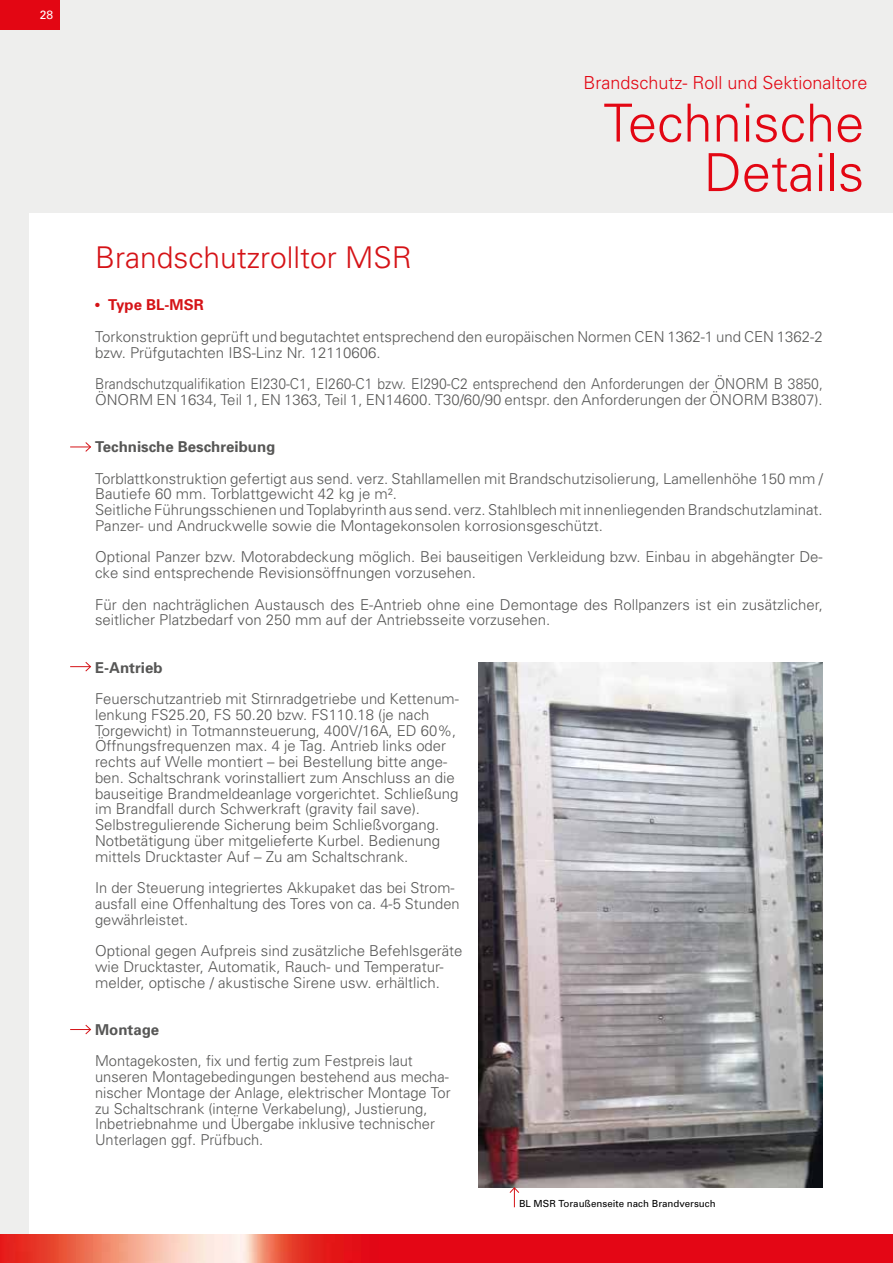
<style>
.page{position:relative;width:893px;height:1263px;background:#fff}
.page>*{position:absolute;margin:0;border:0;box-sizing:border-box;transform-origin:0 0}
.t1{font:300 52.5px/49.5px "Univers";color:#e30613;text-align:right}
.t2{font:300 30px "Univers";color:#d51317}
.t3{font:300 18px "Univers";color:#e30613}
.t4{font:300 15px/15.8px "Univers";color:#575756}
.t5{font:700 15px "Univers";color:#575756}
.t6{font:12px "Univers";color:#fff}
.t7{font:9.75px "Univers";color:#000}
.s1{font-weight:700;color:#d51317}
</style>
<div class="page">
<div style="left:0;top:0;width:893px;height:1234px;background:#eeeeed"></div>
<div style="left:30px;top:213px;width:863px;height:1021px;background:#fff"></div>
<img style="left:0;top:1234px;width:893px;height:29px">
<div style="left:0;top:0;width:60px;height:30px;background:#e30613"></div>
<svg style="left:70px;top:662px;width:21px;height:10px"></svg>
<svg style="left:70px;top:1024px;width:21px;height:10px"></svg>
<svg style="left:70px;top:442px;width:21px;height:10px"></svg>
<img style="left:478px;top:662px;width:345px;height:525px">
<svg style="left:509px;top:1187px;width:10px;height:20px"></svg>
<p class="t6" style="left:40px;top:8px;width:15px">28</p>
<p class="t3" style="left:583px;top:71px;width:286px">Brandschutz- Roll und Sektionaltore</p>
<h2 class="t2" style="left:95px;top:240px;width:318px">Brandschutzrolltor MSR</h2>
<h1 class="t1" style="left:603px;top:98px;width:262px">Technische<br>Details</h1>
<p class="t4" style="left:95px;top:289px;width:729px;line-height:31.5px"><sup>●</sup> <span class="s1">Type BL-MSR<br></span>Torkonstruktion geprüft und begutachtet entsprechend den europäischen Normen CEN 1362-1 und CEN 1362-2</p>
<p class="t4" style="left:95px;top:337px;width:729px;line-height:31.5px">bzw. Prüfgutachten IBS-Linz Nr. 12110606.<br>Brandschutzqualifikation EI230-C1, EI260-C1 bzw. EI290-C2 entsprechend den Anforderungen der ÖNORM B 3850,</p>
<p class="t4" style="left:95px;top:392px;width:729px">ÖNORM EN 1634, Teil 1, EN 1363, Teil 1, EN14600. T30/60/90 entspr. den Anforderungen der ÖNORM B3807).</p>
<p class="t5" style="left:95px;top:438px;width:182px">Technische Beschreibung</p>
<p class="t4" style="left:95px;top:470px;width:729px">Torblattkonstruktion gefertigt aus send. verz. Stahllamellen mit Brandschutzisolierung, Lamellenhöhe 150 mm / Bautiefe 60 mm. Torblattgewicht 42 kg je m².<br>Seitliche Führungsschienen und Toplabyrinth aus send. verz. Stahlblech mit innenliegenden Brandschutzlaminat.<br>Panzer- und Andruckwelle sowie die Montagekonsolen korrosionsgeschützt.</p>
<p class="t4" style="left:95px;top:549px;width:729px">Optional Panzer bzw. Motorabdeckung möglich. Bei bauseitigen Verkleidung bzw. Einbau in abgehängter De&shy;cke sind entsprechende Revisionsöffnungen vorzusehen.</p>
<p class="t4" style="left:95px;top:596px;width:729px">Für den nachträglichen Austausch des E-Antrieb ohne eine Demontage des Rollpanzers ist ein zusätzlicher, seitlicher Platzbedarf von 250 mm auf der Antriebsseite vorzusehen.</p>
<p class="t5" style="left:95px;top:658px;width:69px">E-Antrieb</p>
<p class="t4" style="left:95px;top:691px;width:365px">Feuerschutzantrieb mit Stirnradgetriebe und Kettenum&shy;lenkung FS25.20, FS 50.20 bzw. FS110.18 (je nach Torgewicht) in Totmannsteuerung, 400V/16A, ED 60%, Öffnungsfrequenzen max. 4 je Tag. Antrieb links oder rechts auf Welle montiert – bei Bestellung bitte ange&shy;ben. Schaltschrank vorinstalliert zum Anschluss an die bauseitige Brandmeldeanlage vorgerichtet. Schließung im Brandfall durch Schwerkraft (gravity fail save).<br>Selbstregulierende Sicherung beim Schließvorgang.<br>Notbetätigung über mitgelieferte Kurbel. Bedienung mittels Drucktaster Auf – Zu am Schaltschrank.</p>
<p class="t4" style="left:95px;top:880px;width:366px">In der Steuerung integriertes Akkupaket das bei Strom&shy;ausfall eine Offenhaltung des Tores von ca. 4-5 Stunden gewährleistet.</p>
<p class="t4" style="left:95px;top:943px;width:369px">Optional gegen Aufpreis sind zusätzliche Befehlsgeräte wie Drucktaster, Automatik, Rauch- und Temperatur&shy;melder, optische / akustische Sirene usw. erhältlich.</p>
<p class="t5" style="left:95px;top:1020px;width:66px">Montage</p>
<p class="t4" style="left:95px;top:1053px;width:357px">Montagekosten, fix und fertig zum Festpreis laut unseren Montagebedingungen bestehend aus mecha&shy;nischer Montage der Anlage, elektrischer Montage Tor zu Schaltschrank (interne Verkabelung), Justierung, Inbetriebnahme und Übergabe inklusive technischer Unterlagen ggf. Prüfbuch.</p>
<p class="t7" style="left:519px;top:1197px;width:198px">BL MSR Toraußenseite nach Brandversuch</p>
</div>
